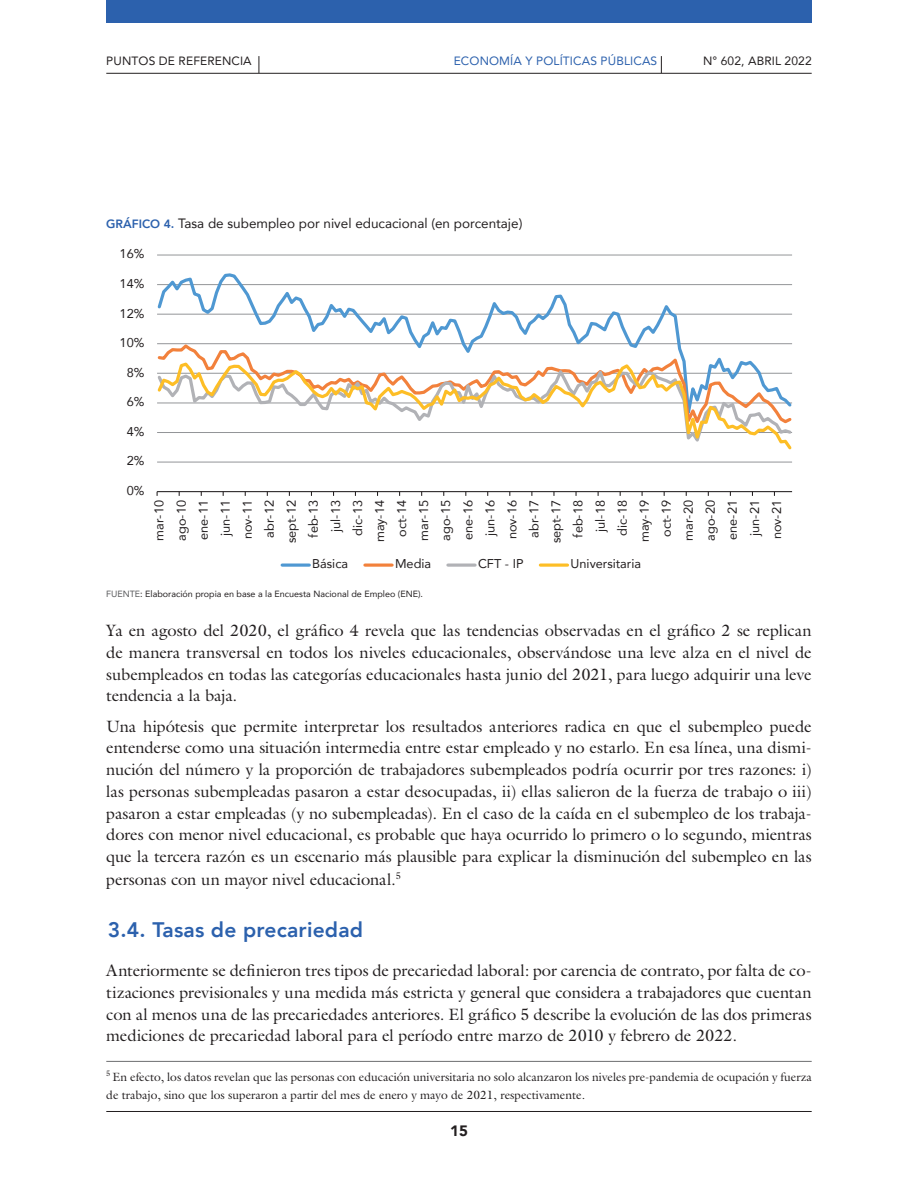
<style>
.page{position:relative;width:918px;height:1188px;background:#fff}
.page>*{position:absolute;margin:0;border:0;box-sizing:border-box;transform-origin:0 0}
.t1{font:800 21px "Avenir";letter-spacing:.01em;color:#2c61ad}
.t2{font:16.5px/21.9px "Galliard Pro";letter-spacing:-.005em;color:#231f20;text-align:justify}
.t3{font:900 15px "Avenir";color:#231f20}
.t4{font:13.5px "Avenir";color:#231f20}
.t5{font:12.75px/22px "Avenir";color:#231f20;text-align:right}
.t6{font:12px/18px "Galliard Pro";color:#231f20}
.t7{font:12px "Avenir";letter-spacing:.01em;color:#231f20}
.t8{font:12px "Avenir";letter-spacing:.01em;color:#2c61ad}
.t9{font:9px "Avenir";color:#231f20}
.s1{font-weight:800;font-size:12px;color:#2c61ad}
.s2{color:#57585a}
</style>
<div class="page">
<hr style="left:106px;top:1111px;width:706px;height:1px;background:#231f20">
<div style="left:106px;top:0;width:706px;height:23px;background:#2c61ad"></div>
<hr style="left:106px;top:73px;width:706px;height:1px;background:#231f20">
<svg style="left:259px;top:56px;width:1px;height:17px"></svg>
<svg style="left:661px;top:56px;width:1px;height:17px"></svg>
<hr style="left:157px;top:462px;width:635px;height:1px;background:#939598">
<hr style="left:157px;top:255px;width:635px;height:1px;background:#939598">
<hr style="left:157px;top:491px;width:635px;height:1px;background:#231f20">
<svg style="left:157px;top:273px;width:635px;height:69px"></svg>
<svg style="left:157px;top:342px;width:635px;height:18px"></svg>
<svg style="left:157px;top:360px;width:635px;height:90px"></svg>
<hr style="left:282px;top:564px;width:27px;height:3px;background:#4f98d2">
<hr style="left:365px;top:564px;width:27px;height:3px;background:#f2813c">
<hr style="left:448px;top:564px;width:27px;height:3px;background:#b1b2b6">
<hr style="left:540px;top:564px;width:28px;height:3px;background:#fdbe26">
<hr style="left:106px;top:1061px;width:706px;height:1px;background:#6c6d70">
<p class="t7" style="left:106px;top:51px;width:147px">PUNTOS DE REFERENCIA</p>
<p class="t8" style="left:454px;top:51px;width:205px">ECONOMÍA Y POLÍTICAS PÚBLICAS</p>
<p class="t7" style="left:703px;top:52px;width:110px">N° 602, ABRIL 2022</p>
<p class="t4" style="left:106px;top:213px;width:418px"><span class="s1">GRÁFICO 4.</span> Tasa de subempleo por nivel educacional (en porcentaje)</p>
<p class="t5" style="left:120px;top:243px;width:26px">16%</p>
<p class="t5" style="left:120px;top:272px;width:26px">14%</p>
<p class="t5" style="left:120px;top:302px;width:26px">12%</p>
<p class="t5" style="left:120px;top:331px;width:26px">10%</p>
<p class="t5" style="left:127px;top:361px;width:19px">8%</p>
<p class="t5" style="left:127px;top:390px;width:19px">6%</p>
<p class="t5" style="left:127px;top:420px;width:19px">4%</p>
<p class="t5" style="left:127px;top:450px;width:19px">2%</p>
<p class="t5" style="left:127px;top:479px;width:19px">0%</p>
<p class="t5" style="left:148px;top:543px;width:45px;rotate:-90deg">mar-10 ago-10 ene-11 jun-11 nov-11 abr-12 sept-12 feb-13 jul-13 dic-13 may-14 oct-14 mar-15 ago-15 ene-16 jun-16 nov-16 abr-17 sept-17 feb-18 jul-18 dic-18 may-19 oct-19 mar-20 ago-20 ene-21 jun-21 nov-21</p>
<p class="t5" style="left:312px;top:553px;width:37px">Básica</p>
<p class="t5" style="left:395px;top:553px;width:38px">Media</p>
<p class="t5" style="left:478px;top:553px;width:47px">CFT - IP</p>
<p class="t5" style="left:570px;top:553px;width:72px">Universitaria</p>
<p class="t9" style="left:106px;top:587px;width:318px"><span class="s2">FUENTE</span>: Elaboración propia en base a la Encuesta Nacional de Empleo (ENE).</p>
<p class="t2" style="left:106px;top:619px;width:707px">Ya en agosto del 2020, el gráfico 4 revela que las tendencias observadas en el gráfico 2 se replican de manera transversal en todos los niveles educacionales, observándose una leve alza en el nivel de subempleados en todas las categorías educacionales hasta junio del 2021, para luego adquirir una leve tendencia a la baja.</p>
<p class="t2" style="left:106px;top:715px;width:707px">Una hipótesis que permite interpretar los resultados anteriores radica en que el subempleo puede entenderse como una situación intermedia entre estar empleado y no estarlo. En esa línea, una dismi&shy;nución del número y la proporción de trabajadores subempleados podría ocurrir por tres razones: i) las personas subempleadas pasaron a estar desocupadas, ii) ellas salieron de la fuerza de trabajo o iii) pasaron a estar empleadas (y no subempleadas). En el caso de la caída en el subempleo de los trabaja&shy;dores con menor nivel educacional, es probable que haya ocurrido lo primero o lo segundo, mientras que la tercera razón es un escenario más plausible para explicar la disminución del subempleo en las personas con un mayor nivel educacional.<sup>5</sup></p>
<p class="t1" style="left:108px;top:911px;width:257px">3.4. Tasas de precariedad</p>
<p class="t2" style="left:106px;top:959px;width:707px">Anteriormente se definieron tres tipos de precariedad laboral: por carencia de contrato, por falta de co&shy;tizaciones previsionales y una medida más estricta y general que considera a trabajadores que cuentan con al menos una de las precariedades anteriores. El gráfico 5 describe la evolución de las dos primeras mediciones de precariedad laboral para el período entre marzo de 2010 y febrero de 2022.</p>
<p class="t6" style="left:106px;top:1067px;width:707px"><sup>5</sup> En efecto, los datos revelan que las personas con educación universitaria no solo alcanzaron los niveles pre-pandemia de ocupación y fuerza de trabajo, sino que los superaron a partir del mes de enero y mayo de 2021, respectivamente.</p>
<p class="t3" style="left:450px;top:1118px;width:19px">15</p>
</div>
